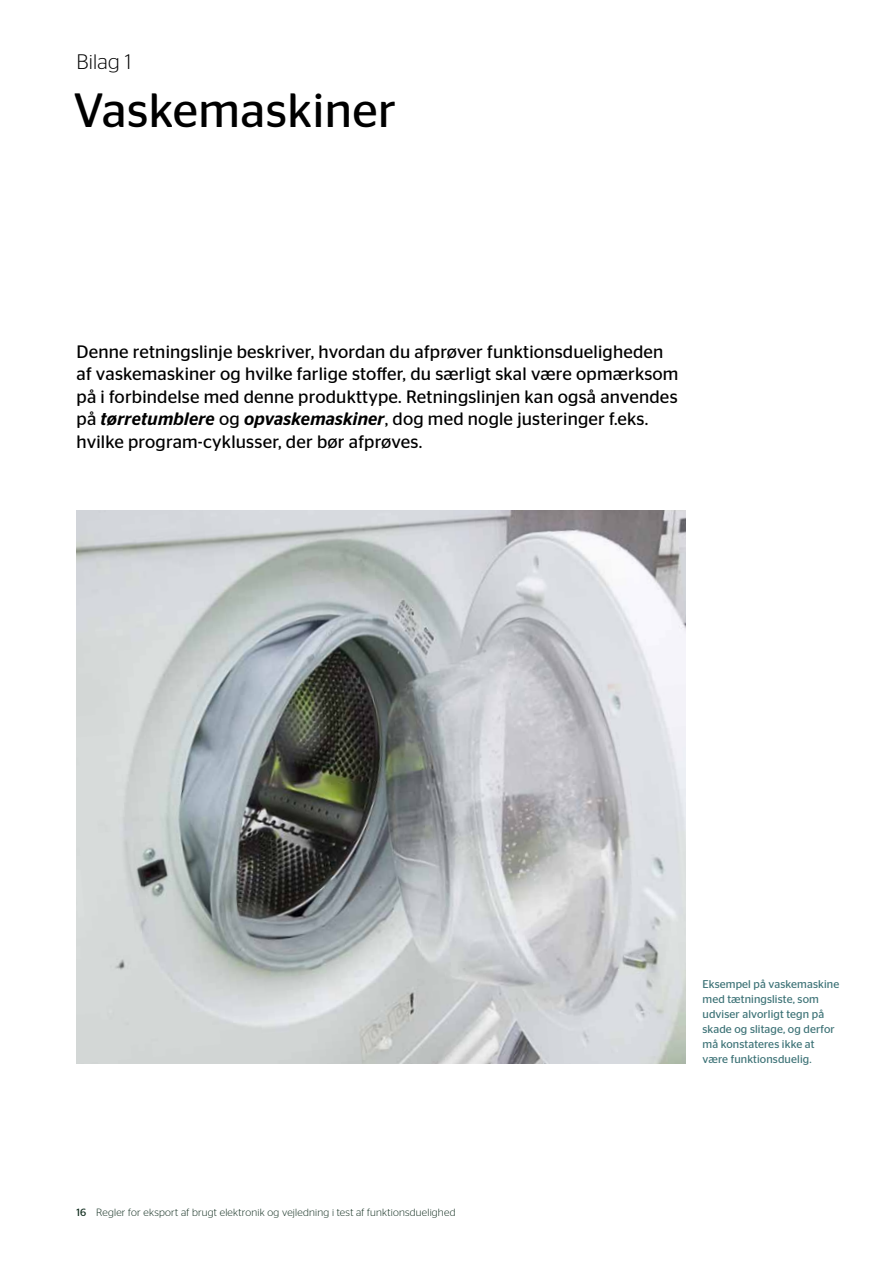
<style>
.page{position:relative;width:893px;height:1263px;background:#fff}
.page>*{position:absolute;margin:0;border:0;box-sizing:border-box;transform-origin:0 0}
.t1{font:48px "Stag Sans";letter-spacing:.01em;color:#000}
.t2{font:300 21px "Stag Sans";letter-spacing:.01em;color:#000}
.t3{font:18px/22.5px "Stag Sans";letter-spacing:.01em;color:#000}
.t4{font:11.25px/15px "Stag Sans";letter-spacing:.01em;color:#3b7175}
.t5{font:300 10.5px "Stag Sans";letter-spacing:.02em;color:#0d2a1b}
.s1{font-weight:500;font-style:italic}
.s2{font-weight:400}
</style>
<div class="page">
<img style="left:77px;top:510px;width:608px;height:553px">
<p class="t2" style="left:77px;top:50px;width:56px">Bilag 1</p>
<h1 class="t1" style="left:73px;top:83px;width:324px">Vaskemaskiner</h1>
<p class="t3" style="left:77px;top:340px;width:603px">Denne retningslinje beskriver, hvordan du afprøver funktionsdueligheden af vaskemaskiner og hvilke farlige stoffer, du særligt skal være opmærksom på i forbindelse med denne produkttype. Retningslinjen kan også anvendes på <span class="s1">tørretumblere</span> og <span class="s1">opvaskemaskiner</span>, dog med nogle justeringer f.eks. hvilke program-cyklusser, der bør afprøves.</p>
<p class="t5" style="left:77px;top:1206px;width:380px"><span class="s2">16</span> Regler for eksport af brugt elektronik og vejledning i test af funktionsduelighed</p>
<p class="t4" style="left:702px;top:976px;width:138px">Eksempel på vaskemaskine med tætningsliste, som udviser alvorligt tegn på skade og slitage, og derfor må konstateres ikke at være funktionsduelig.</p>
</div>
